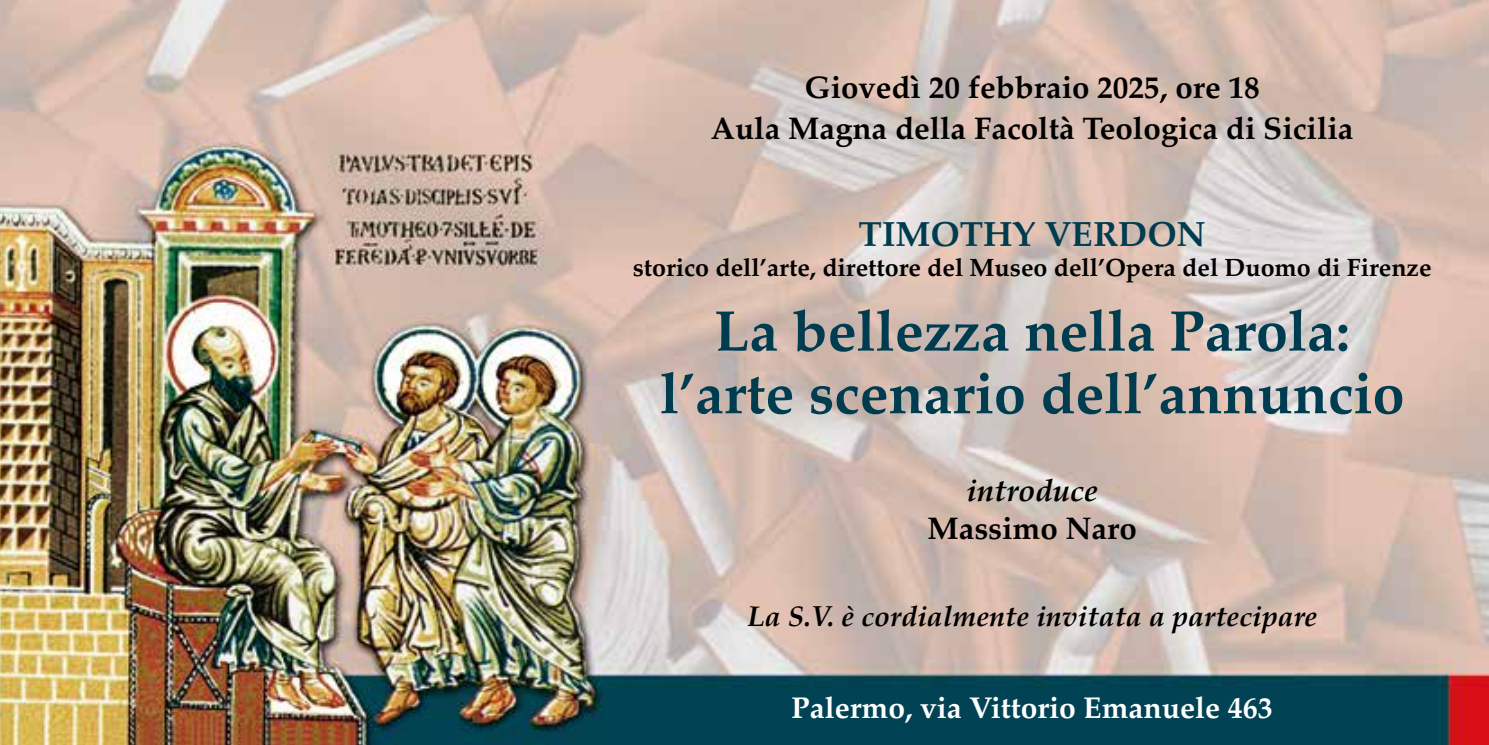
<style>
.page{position:relative;width:1489px;height:745px;background:#fff}
.page>*{position:absolute;margin:0;border:0;box-sizing:border-box;transform-origin:0 0}
.t1{font:700 57.5px/62.5px "Palatino";color:#003c50;text-align:center}
.t2{font:700 35px "Palatino";color:#003c50}
.t3{font:700 31.25px/40px "Palatino";color:#000;text-align:center}
.t4{font:italic 700 31.25px "Palatino";color:#000}
.t5{font:700 30px "Palatino";color:#fff}
.t6{font:italic 700 28.75px "Palatino";color:#000}
.t7{font:700 25px "Palatino";color:#000}
</style>
<div class="page">
<img style="left:0;top:0;width:1488px;height:744px">
<p class="t3" style="left:710px;top:67px;width:644px">Giovedì 20 febbraio 2025, ore 18<br>Aula Magna della Facoltà Teologica di Sicilia</p>
<p class="t2" style="left:858px;top:204px;width:349px">TIMOTHY VERDON</p>
<p class="t7" style="left:632px;top:245px;width:800px">storico dell’arte, direttore del Museo dell’Opera del Duomo di Firenze</p>
<h1 class="t1" style="left:660px;top:298px;width:746px">La bellezza nella Parola: l’arte scenario dell’annuncio</h1>
<p class="t4" style="left:966px;top:464px;width:133px">introduce</p>
<p class="t3" style="left:927px;top:506px;width:211px">Massimo Naro</p>
<p class="t6" style="left:747px;top:591px;width:571px">La S.V. è cordialmente invitata a partecipare</p>
<p class="t5" style="left:791px;top:682px;width:482px">Palermo, via Vittorio Emanuele 463</p>
</div>
